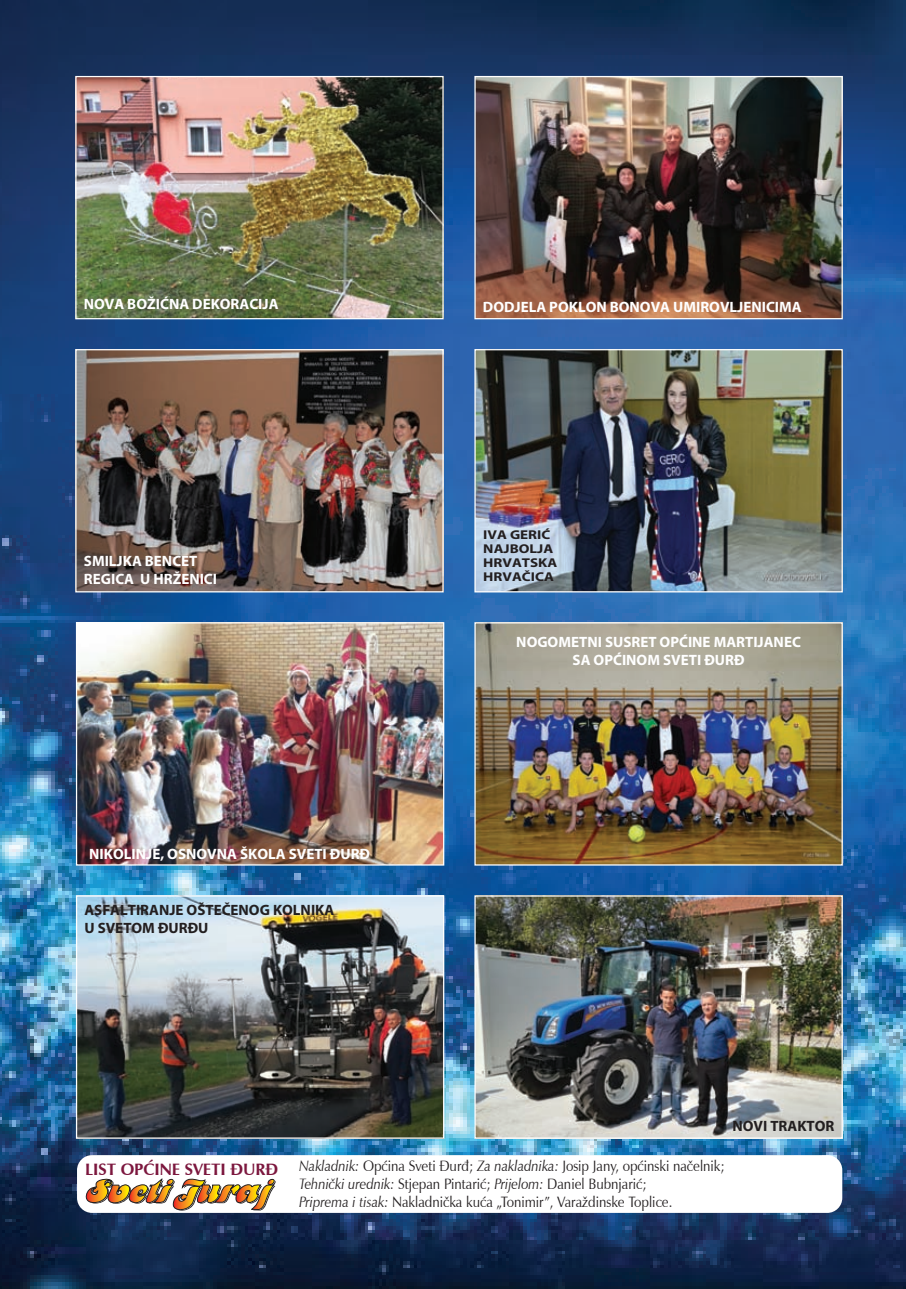
<style>
.page{position:relative;width:906px;height:1289px;background:#fff}
.page>*{position:absolute;margin:0;border:0;box-sizing:border-box;transform-origin:0 0}
.t1{font:700 16.5px "Zapf Humanist 601 BT";color:#7c173e}
.t2{font:15px/18px "Zapf Humanist 601 BT";color:#231f20;scale:.9 1}
.t3{font:700 15px/18px "Myriad Pro";color:#fff;text-align:center}
.t4{font:700 15px/18px "Myriad Pro";color:#231f20}
.t5{font:700 12.75px/14.1px "Myriad Pro";color:#231f20;scale:1.17 1}
.s1{font-style:italic}
</style>
<div class="page">
<img style="left:0;top:0;width:906px;height:1288px">
<img style="left:476px;top:351px;width:365px;height:239px">
<img style="left:476px;top:897px;width:365px;height:239px">
<img style="left:78px;top:897px;width:364px;height:239px">
<img style="left:476px;top:624px;width:365px;height:239px">
<img style="left:78px;top:624px;width:364px;height:239px">
<img style="left:77px;top:351px;width:365px;height:239px">
<img style="left:476px;top:78px;width:365px;height:239px">
<img style="left:77px;top:78px;width:365px;height:239px">
<div style="left:77px;top:1155px;width:765px;height:57px;background:#fff;border-radius:15px"></div>
<svg style="left:85px;top:1178px;width:191px;height:35px"></svg>
<div style="left:474px;top:76px;width:369px;height:243px;border:1px solid #fff"></div>
<div style="left:474px;top:349px;width:369px;height:243px;border:1px solid #fff"></div>
<div style="left:75px;top:76px;width:369px;height:243px;border:1px solid #fff"></div>
<div style="left:75px;top:349px;width:369px;height:243px;border:1px solid #fff"></div>
<div style="left:76px;top:622px;width:368px;height:243px;border:1px solid #fff"></div>
<div style="left:474px;top:622px;width:369px;height:243px;border:1px solid #fff"></div>
<div style="left:76px;top:895px;width:368px;height:243px;border:1px solid #fff"></div>
<div style="left:474px;top:895px;width:369px;height:243px;border:1px solid #fff"></div>
<p class="t3" style="left:84px;top:294px;width:196px">NOVA BOŽIĆNA DEKORACIJA</p>
<p class="t3" style="left:483px;top:297px;width:320px">DODJELA POKLON BONOVA UMIROVLJENICIMA</p>
<p class="t3" style="left:84px;top:551px;width:135px;text-align:left">SMILJKA BENCET<br>REGICA U HRŽENICI</p>
<p class="t3" style="left:89px;top:844px;width:282px">NIKOLINJE, OSNOVNA ŠKOLA SVETI ĐURĐ</p>
<p class="t4" style="left:84px;top:900px;width:251px">ASFALTIRANJE OŠTEČENOG KOLNIKA<br>U SVETOM ĐURĐU</p>
<p class="t5" style="left:483px;top:527px;width:65px">IVA GERIĆ<br>NAJBOLJA<br>HRVATSKA<br>HRVAČICA</p>
<p class="t3" style="left:516px;top:632px;width:286px">NOGOMETNI SUSRET OPĆINE MARTIJANEC<br>SA OPĆINOM SVETI ĐURĐ</p>
<p class="t4" style="left:732px;top:1115px;width:103px">NOVI TRAKTOR</p>
<p class="t1" style="left:85px;top:1158px;width:195px">LIST OPĆINE SVETI ĐURĐ</p>
<p class="t2" style="left:299px;top:1156px;width:474px"><span class="s1">Nakladnik:</span> Općina Sveti Đurđ; <span class="s1">Za nakladnika:</span> Josip Jany, općinski načelnik;<br><span class="s1">Tehnički urednik:</span> Stjepan Pintarić; <span class="s1">Prijelom:</span> Daniel Bubnjarić;<br><span class="s1">Priprema i tisak:</span> Nakladnička kuća „Tonimir”, Varaždinske Toplice.</p>
</div>
